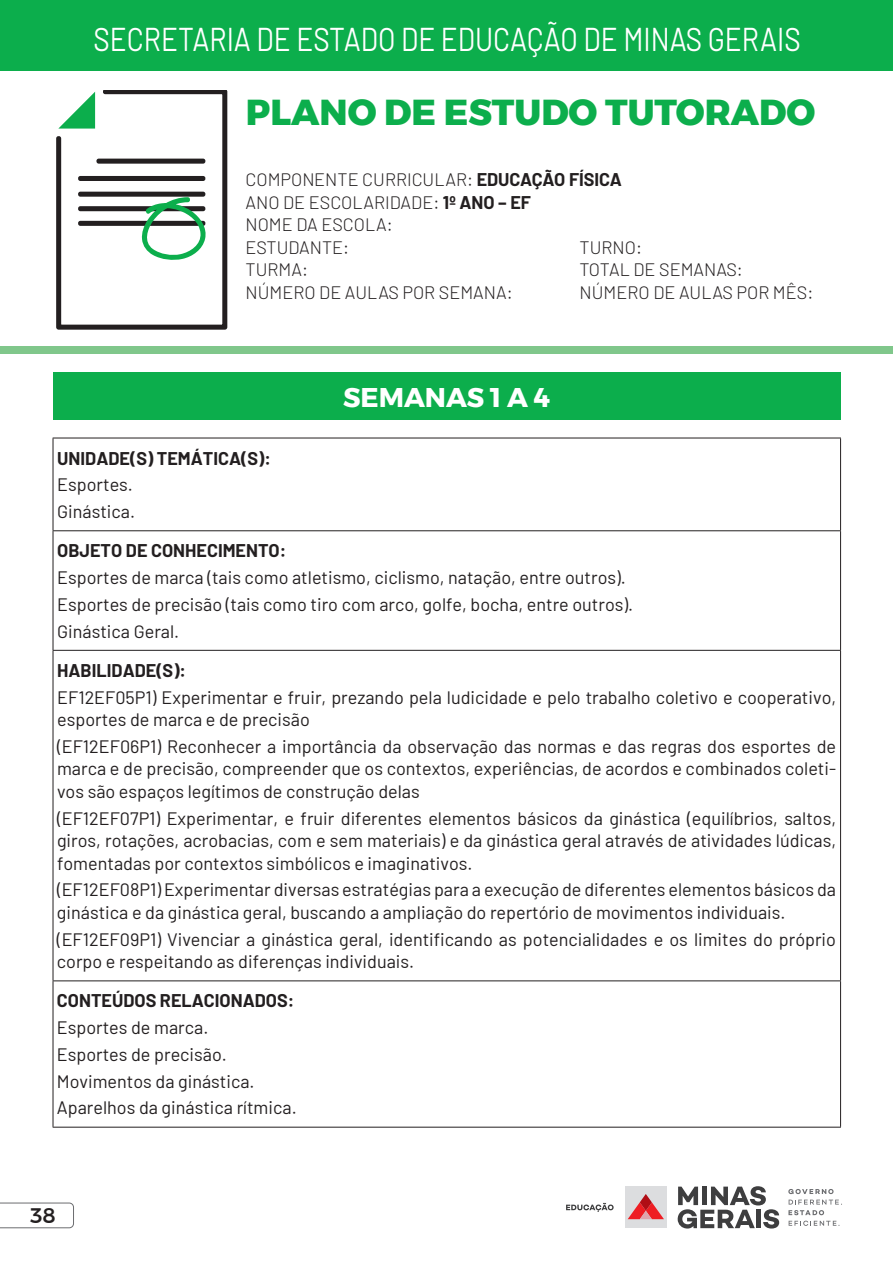
<style>
.page{position:relative;width:893px;height:1263px;background:#fff}
.page>*{position:absolute;margin:0;border:0;box-sizing:border-box;transform-origin:0 0}
.t1{font:800 36px "Montserrat";color:#0cae4c}
.t2{font:33px "Barlow";color:#fff;scale:.85 1}
.t3{font:700 27px "Montserrat";color:#fff}
.t4{font:500 21px "Montserrat";color:#231f20}
.t5{font:18px/22.5px "Barlow";color:#231f20}
.t6{font:300 18px/22.5px "Barlow";color:#231f20}
.t7{font:700 18px "Barlow";color:#231f20}
.s1{font-weight:700}
</style>
<div class="page">
<svg style="left:0;top:1202px;width:74px;height:26px"></svg>
<div style="left:625px;top:1186px;width:42px;height:42px;background:#dcdddf"></div>
<svg style="left:628px;top:1194px;width:36px;height:25px"></svg>
<svg style="left:678px;top:1186px;width:101px;height:42px"></svg>
<svg style="left:788px;top:1189px;width:54px;height:26px"></svg>
<svg style="left:789px;top:1221px;width:50px;height:5px"></svg>
<svg style="left:566px;top:1203px;width:48px;height:9px"></svg>
<svg style="left:56px;top:90px;width:171px;height:240px"></svg>
<div style="left:0;top:0;width:892px;height:71px;background:#0cae4c"></div>
<div style="left:1px;top:346px;width:892px;height:7px;background:#80c78b"></div>
<div style="left:53px;top:372px;width:788px;height:48px;background:#0cae4c"></div>
<hr style="left:53px;top:530px;width:788px;height:1px;background:#231f20">
<hr style="left:53px;top:650px;width:788px;height:1px;background:#231f20">
<hr style="left:53px;top:980px;width:788px;height:1px;background:#231f20">
<hr style="left:53px;top:438px;width:1px;height:92px;background:#231f20">
<hr style="left:840px;top:438px;width:1px;height:92px;background:#231f20">
<hr style="left:53px;top:531px;width:1px;height:119px;background:#231f20">
<hr style="left:840px;top:531px;width:1px;height:119px;background:#231f20">
<hr style="left:53px;top:651px;width:1px;height:329px;background:#231f20">
<hr style="left:840px;top:651px;width:1px;height:329px;background:#231f20">
<hr style="left:53px;top:981px;width:1px;height:146px;background:#231f20">
<hr style="left:840px;top:981px;width:1px;height:146px;background:#231f20">
<hr style="left:53px;top:1127px;width:788px;height:1px;background:#231f20">
<hr style="left:53px;top:438px;width:788px;height:1px;background:#231f20">
<h2 class="t2" style="left:94px;top:16px;width:833px">SECRETARIA DE ESTADO DE EDUCAÇÃO DE MINAS GERAIS</h2>
<h1 class="t1" style="left:246px;top:83px;width:571px">PLANO DE ESTUDO TUTORADO</h1>
<p class="t6" style="left:246px;top:167px;width:378px">COMPONENTE CURRICULAR: <span class="s1">EDUCAÇÃO FÍSICA<br></span>ANO DE ESCOLARIDADE: <span class="s1">1º ANO – EF<br></span>NOME DA ESCOLA:<br>ESTUDANTE:<br>TURMA:<br>NÚMERO DE AULAS POR SEMANA:</p>
<p class="t6" style="left:580px;top:235px;width:235px">TURNO:<br>TOTAL DE SEMANAS:<br>NÚMERO DE AULAS POR MÊS:</p>
<h3 class="t3" style="left:343px;top:376px;width:209px">SEMANAS 1 A 4</h3>
<p class="t7" style="left:57px;top:445px;width:215px">UNIDADE(S) TEMÁTICA(S):</p>
<p class="t5" style="left:57px;top:470px;width:79px;line-height:26.7px">Esportes.<br>Ginástica.</p>
<p class="t7" style="left:57px;top:537px;width:231px">OBJETO DE CONHECIMENTO:</p>
<p class="t5" style="left:57px;top:563px;width:577px;line-height:26.7px">Esportes de marca (tais como atletismo, ciclismo, natação, entre outros).<br>Esportes de precisão (tais como tiro com arco, golfe, bocha, entre outros).<br>Ginástica Geral.</p>
<p class="t7" style="left:57px;top:657px;width:130px">HABILIDADE(S):</p>
<p class="t5" style="left:57px;top:684px;width:781px">EF12EF05P1) Experimentar e fruir, prezando pela ludicidade e pelo trabalho coletivo e cooperativo, esportes de marca e de precisão</p>
<p class="t5" style="left:57px;top:734px;width:781px;text-align:justify">(EF12EF06P1) Reconhecer a importância da observação das normas e das regras dos esportes de marca e de precisão, compreender que os contextos, experiências, de acordos e combinados coleti&shy;vos são espaços legítimos de construção delas</p>
<p class="t5" style="left:57px;top:805px;width:781px;text-align:justify">(EF12EF07P1) Experimentar, e fruir diferentes elementos básicos da ginástica (equilíbrios, saltos, giros, rotações, acrobacias, com e sem materiais) e da ginástica geral através de atividades lúdicas, fomentadas por contextos simbólicos e imaginativos.</p>
<p class="t5" style="left:57px;top:877px;width:781px">(EF12EF08P1) Experimentar diversas estratégias para a execução de diferentes elementos básicos da ginástica e da ginástica geral, buscando a ampliação do repertório de movimentos individuais.</p>
<p class="t5" style="left:57px;top:926px;width:781px">(EF12EF09P1) Vivenciar a ginástica geral, identificando as potencialidades e os limites do próprio corpo e respeitando as diferenças individuais.</p>
<p class="t7" style="left:57px;top:987px;width:239px">CONTEÚDOS RELACIONADOS:</p>
<p class="t5" style="left:57px;top:1013px;width:241px;line-height:26.7px">Esportes de marca.<br>Esportes de precisão.<br>Movimentos da ginástica.<br>Aparelhos da ginástica rítmica.</p>
<p class="t4" style="left:30px;top:1199px;width:27px">38</p>
</div>
